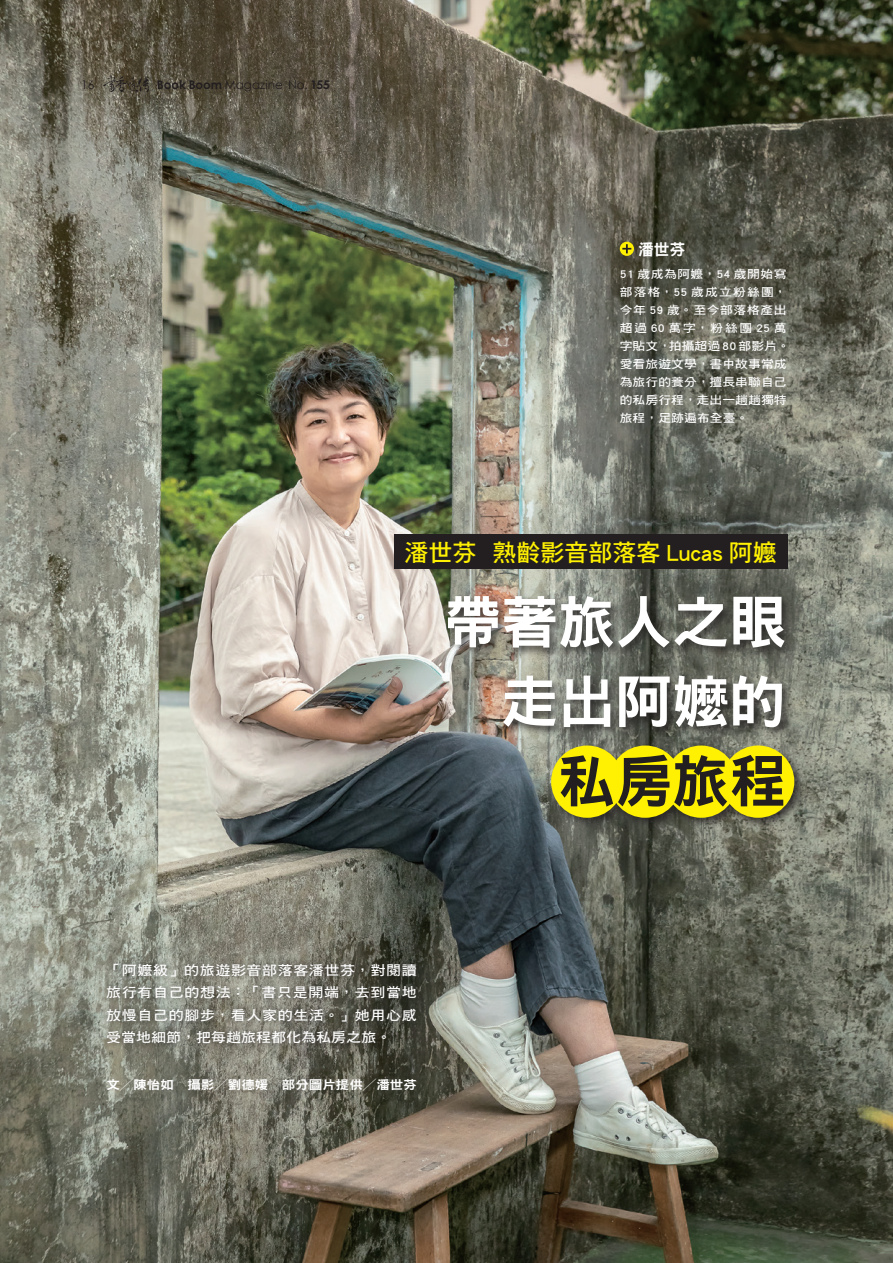
<style>
.page{position:relative;width:893px;height:1263px;background:#fff}
.page>*{position:absolute;margin:0;border:0;box-sizing:border-box;transform-origin:0 0}
.t1{font:57px/79.5px "DF Hei Std W9";color:#fff;text-align:right}
.t2{font:57px "DF Hei Std W9";color:#231f20}
.t3{font:24px "DF Hei Std W7";color:#fff101}
.t4{font:15.75px "DF Hei Std W9";color:#fff}
.t5{font:13.5px/22.5px "DF Hei Std W7";letter-spacing:.045em;color:#fff;text-align:justify;scale:1.11 1}
.t6{font:12.15px "DF Hei Std W9";color:#fff;scale:1.11 1}
.t7{font:700 12px "Century Gothic";letter-spacing:-.005em;color:#231f20}
.t8{font:12px "Century Gothic";color:#231f20}
.t9{font:11.55px/18px "DF Hei Std W7";letter-spacing:.01em;color:#fff;scale:1.11 1}
.s1{font-weight:400}
</style>
<div class="page">
<img style="left:0;top:0;width:893px;height:1263px">
<img style="left:28px;top:30px;width:865px;height:1203px">
<div style="left:98px;top:954px;width:328px;height:99px;background:#231f20;opacity:.75"></div>
<svg style="left:103px;top:75px;width:46px;height:17px"></svg>
<svg style="left:620px;top:242px;width:14px;height:14px"></svg>
<svg style="left:622px;top:244px;width:9px;height:9px"></svg>
<div style="left:394px;top:535px;width:393px;height:34px;background:#231f20"></div>
<div style="left:445px;top:593px;width:361px;height:236px;background:#231f20;opacity:.75"></div>
<div style="left:722px;top:745px;width:72px;height:73px;background:#fff101;border-radius:50%"></div>
<div style="left:551px;top:745px;width:72px;height:73px;background:#fff101;border-radius:50%"></div>
<div style="left:609px;top:745px;width:72px;height:73px;background:#fff101;border-radius:50%"></div>
<div style="left:665px;top:745px;width:72px;height:73px;background:#fff101;border-radius:50%"></div>
<p class="t8" style="left:81px;top:77px;width:15px">16</p>
<p class="t7" style="left:157px;top:76px;width:175px">Book Boom <span class="s1">Magazine No.</span> 155</p>
<h3 class="t4" style="left:638px;top:241px;width:49px">潘世芬</h3>
<p class="t9" style="left:620px;top:265px;width:155px">51 歲成為阿嬤，54 歲開始寫部落格，55 歲成立粉絲團，今年 59 歲。至今部落格產出超過 60 萬字，粉絲團 25 萬字貼文，拍攝超過80部影片。愛看旅遊文學，書中故事常成為旅行的養分，擅長串聯自己的私房行程，走出一趟趟獨特旅程，足跡遍布全臺。</p>
<h2 class="t3" style="left:404px;top:539px;width:374px">潘世芬 熟齡影音部落客 Lucas 阿嬤</h2>
<h1 class="t1" style="left:444px;top:581px;width:343px">帶著旅人之眼走出阿嬤的</h1>
<h1 class="t2" style="left:558px;top:750px;width:229px">私房旅程</h1>
<p class="t5" style="left:106px;top:958px;width:281px">「阿嬤級」的旅遊影音部落客潘世芬，對閱讀旅行有自己的想法：「書只是開端，去到當地放慢自己的腳步，看人家的生活。」她用心感受當地細節，把每趟旅程都化為私房之旅。</p>
<p class="t6" style="left:106px;top:1078px;width:281px">文╱陳怡如 攝影╱劉德媛 部分圖片提供╱潘世芬</p>
</div>
